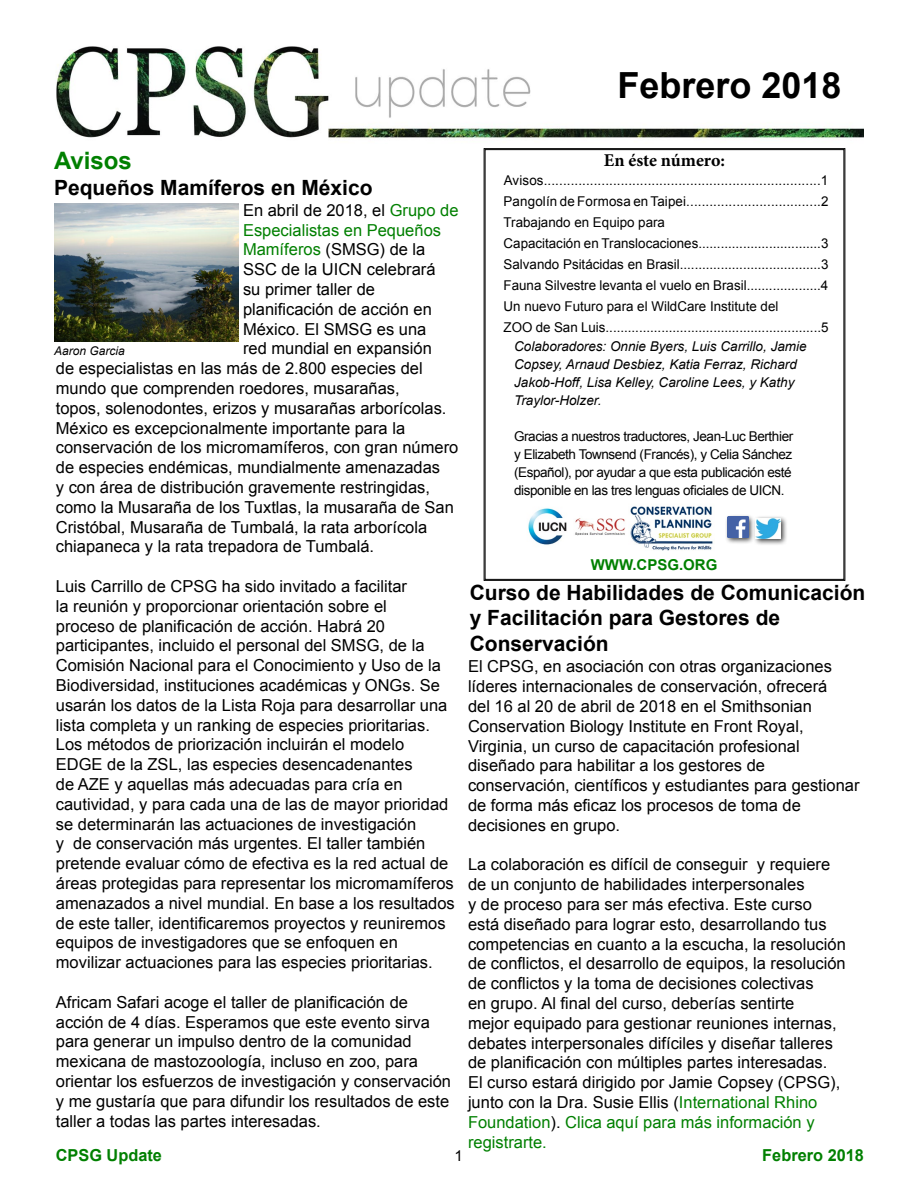
<style>
.page{position:relative;width:918px;height:1188px;background:#fff}
.page>*{position:absolute;margin:0;border:0;box-sizing:border-box;transform-origin:0 0}
.t1{font:700 36px "Arial";color:#000}
.t2{font:700 24px "Arial";color:#008000}
.t3{font:700 21px/25.2px "Arial";color:#000}
.t4{font:700 18px "Minion Pro";letter-spacing:-.005em;color:#000}
.t5{font:16.5px/19.8px "Arial";color:#000}
.t6{font:16.5px "Arial";color:#008000}
.t7{font:700 16.5px "Arial";color:#008000}
.t8{font:700 15px "Arial";color:#008000}
.t9{font:15px "Arial";color:#000}
.t10{font:13.5px/21px "Arial";color:#000}
.t11{font:italic 13.5px/18px "Arial";color:#000}
.t12{font:italic 12px "Arial";color:#000}
.s1{color:#008000}
</style>
<div class="page">
<svg style="left:484px;top:148px;width:361px;height:433px"></svg>
<div style="left:485px;top:149px;width:359px;height:431px;border:1px solid #000"></div>
<img style="left:522px;top:501px;width:104px;height:51px">
<img style="left:628px;top:499px;width:87px;height:56px">
<div style="left:725px;top:514px;width:30px;height:31px;background:#000;opacity:.75"></div>
<img style="left:728px;top:517px;width:20px;height:20px">
<div style="left:753px;top:515px;width:35px;height:31px;background:#000;opacity:.75"></div>
<img style="left:756px;top:518px;width:25px;height:21px">
<img style="left:56px;top:46px;width:808px;height:93px">
<img style="left:54px;top:204px;width:184px;height:138px">
<h2 class="t2" style="left:54px;top:144px;width:79px">Avisos</h2>
<h1 class="t1" style="left:617px;top:61px;width:226px">Febrero 2018</h1>
<p class="t4" style="left:604px;top:148px;width:123px">En éste número:</p>
<p class="t10" style="left:504px;top:170px;width:326px">Avisos........................................................................1<br>Pangolín de Formosa en Taipei...................................2<br>Trabajando en Equipo para<br>Capacitación en Translocaciones.................................3<br>Salvando Psitácidas en Brasil......................................3<br>Fauna Silvestre levanta el vuelo en Brasil....................4<br>Un nuevo Futuro para el WildCare Institute del<br>ZOO de San Luis..........................................................5</p>
<p class="t11" style="left:514px;top:338px;width:294px">Colaboradores: Onnie Byers, Luis Carrillo, Jamie Copsey, Arnaud Desbiez, Katia Ferraz, Richard Jakob-Hoff, Lisa Kelley, Caroline Lees, y Kathy Traylor-Holzer.</p>
<p class="t10" style="left:514px;top:428px;width:281px;line-height:18px;text-align:justify">Gracias a nuestros traductores, Jean-Luc Berthier y Elizabeth Townsend (Francés), y Celia Sánchez (Español), por ayudar a que esta publicación esté disponible en las tres lenguas oficiales de UICN.</p>
<p class="t3" style="left:54px;top:176px;width:320px">Pequeños Mamíferos en México</p>
<p class="t5" style="left:243px;top:200px;width:217px">En abril de 2018, el <span class="s1">Grupo de</span></p>
<p class="t6" style="left:243px;top:219px;width:200px">Especialistas en Pequeños</p>
<p class="t5" style="left:243px;top:240px;width:184px"><span class="s1">Mamíferos</span> (SMSG) de la</p>
<p class="t5" style="left:243px;top:260px;width:194px">SSC de la UICN celebrará</p>
<p class="t5" style="left:243px;top:279px;width:134px">su primer taller de</p>
<p class="t5" style="left:243px;top:299px;width:190px">planificación de acción en</p>
<p class="t5" style="left:243px;top:319px;width:185px">México. El SMSG es una</p>
<p class="t5" style="left:243px;top:339px;width:190px">red mundial en expansión</p>
<p class="t5" style="left:56px;top:359px;width:368px">de especialistas en las más de 2.800 especies del</p>
<p class="t5" style="left:56px;top:378px;width:345px">mundo que comprenden roedores, musarañas,</p>
<p class="t5" style="left:56px;top:398px;width:392px">topos, solenodontes, erizos y musarañas arborícolas.</p>
<p class="t5" style="left:56px;top:418px;width:351px">México es excepcionalmente importante para la</p>
<p class="t5" style="left:56px;top:438px;width:404px">conservación de los micromamíferos, con gran número</p>
<p class="t5" style="left:56px;top:458px;width:386px">de especies endémicas, mundialmente amenazadas</p>
<p class="t5" style="left:56px;top:477px;width:376px">y con área de distribución gravemente restringidas,</p>
<p class="t5" style="left:56px;top:497px;width:400px">como la Musaraña de los Tuxtlas, la musaraña de San</p>
<p class="t5" style="left:56px;top:517px;width:373px">Cristóbal, Musaraña de Tumbalá, la rata arborícola</p>
<p class="t5" style="left:56px;top:537px;width:320px">chiapaneca y la rata trepadora de Tumbalá.</p>
<p class="t5" style="left:56px;top:576px;width:400px">Luis Carrillo de CPSG ha sido invitado a facilitar<br>la reunión y proporcionar orientación sobre el<br>proceso de planificación de acción. Habrá 20 participantes, incluido el personal del SMSG, de la Comisión Nacional para el Conocimiento y Uso de la Biodiversidad, instituciones académicas y ONGs. Se usarán los datos de la Lista Roja para desarrollar una lista completa y un ranking de especies prioritarias.<br>Los métodos de priorización incluirán el modelo EDGE de la ZSL, las especies desencadenantes<br>de AZE y aquellas más adecuadas para cría en cautividad, y para cada una de las de mayor prioridad se determinarán las actuaciones de investigación<br>y de conservación más urgentes. El taller también pretende evaluar cómo de efectiva es la red actual de áreas protegidas para representar los micromamíferos amenazados a nivel mundial. En base a los resultados de este taller, identificaremos proyectos y reuniremos equipos de investigadores que se enfoquen en movilizar actuaciones para las especies prioritarias.</p>
<p class="t5" style="left:56px;top:992px;width:397px">Africam Safari acoge el taller de planificación de acción de 4 días. Esperamos que este evento sirva para generar un impulso dentro de la comunidad mexicana de mastozoología, incluso en zoo, para orientar los esfuerzos de investigación y conservación y me gustaría que para difundir los resultados de este taller a todas las partes interesadas.</p>
<p class="t12" style="left:54px;top:343px;width:72px">Aaron Garcia</p>
<p class="t8" style="left:591px;top:555px;width:128px">WWW.CPSG.ORG</p>
<p class="t3" style="left:470px;top:581px;width:397px">Curso de Habilidades de Comunicación y Facilitación para Gestores de<br>Conservación</p>
<p class="t5" style="left:468px;top:657px;width:393px">El CPSG, en asociación con otras organizaciones líderes internacionales de conservación, ofrecerá<br>del 16 al 20 de abril de 2018 en el Smithsonian Conservation Biology Institute en Front Royal, Virginia, un curso de capacitación profesional diseñado para habilitar a los gestores de conservación, científicos y estudiantes para gestionar de forma más eficaz los procesos de toma de decisiones en grupo.</p>
<p class="t5" style="left:468px;top:855px;width:379px">La colaboración es difícil de conseguir y requiere de un conjunto de habilidades interpersonales<br>y de proceso para ser más efectiva. Este curso está diseñado para lograr esto, desarrollando tus competencias en cuanto a la escucha, la resolución de conflictos, el desarrollo de equipos, la resolución de conflictos y la toma de decisiones colectivas<br>en grupo. Al final del curso, deberías sentirte<br>mejor equipado para gestionar reuniones internas, debates interpersonales difíciles y diseñar talleres de planificación con múltiples partes interesadas.<br>El curso estará dirigido por Jamie Copsey (CPSG), junto con la Dra. Susie Ellis (<span class="s1">International Rhino Foundation</span>). <span class="s1">Clica aquí para más información y registrarte.</span></p>
<p class="t7" style="left:56px;top:1144px;width:108px">CPSG Update</p>
<p class="t9" style="left:454px;top:1146px;width:10px">1</p>
<p class="t7" style="left:762px;top:1144px;width:103px">Febrero 2018</p>
</div>
